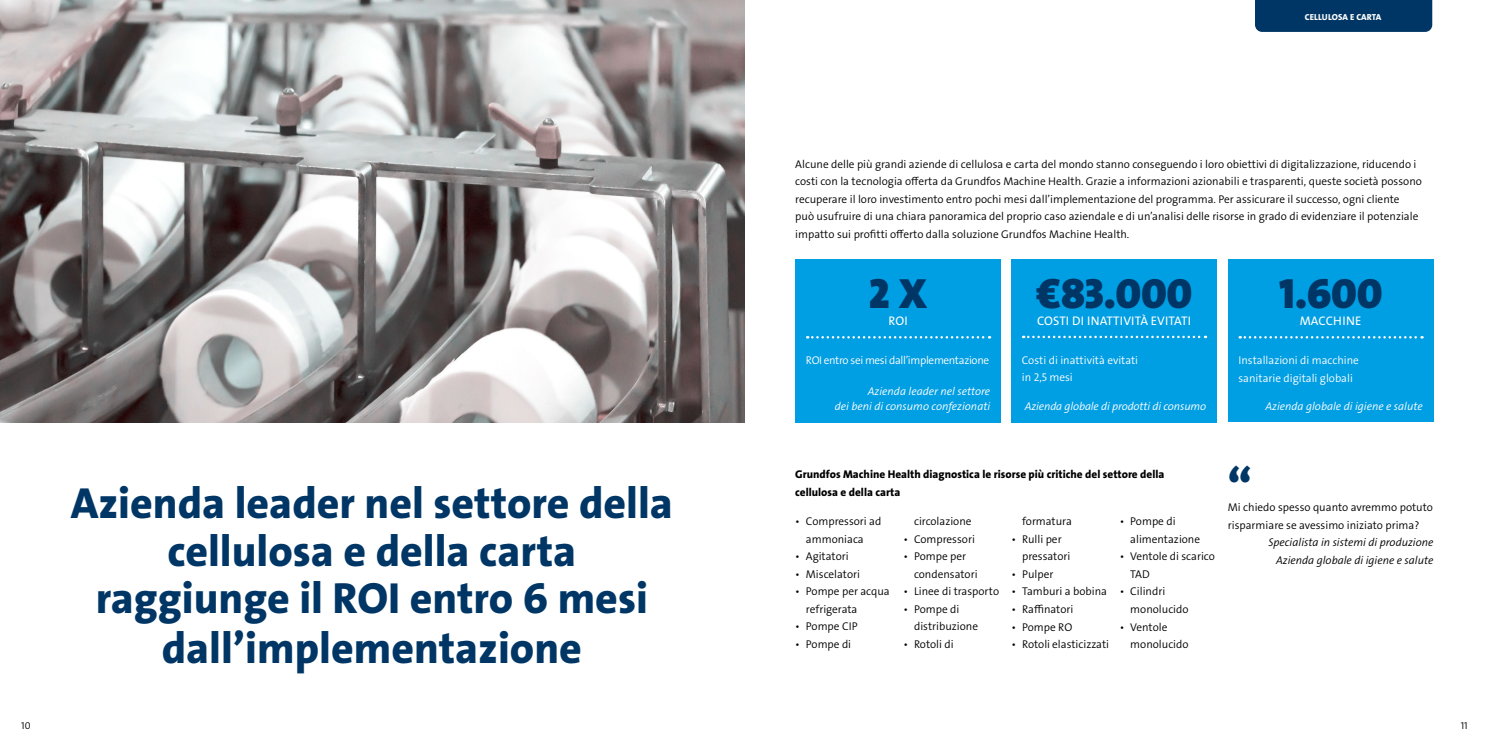
<style>
.page{position:relative;width:1489px;height:745px;background:#fff}
.page>*{position:absolute;margin:0;border:0;box-sizing:border-box;transform-origin:0 0}
.t1{font:43.75px/48.4px "Grundfos The Sans V2 OT 8 XB";color:#003665;text-align:center}
.t2{font:42.5px "Grundfos The Sans V2 OT 9 BL";letter-spacing:.005em;color:#003665}
.t3{font:12.5px "Grundfos The Sans V2 OT 5 R";letter-spacing:.015em;color:#fff}
.t4{font:11.25px/17.5px "Grundfos The Sans V2 OT 4 SL";color:#000}
.t5{font:11.25px/15px "Grundfos The Sans V2 OT 4 SL Italic";color:#fff;text-align:right}
.t6{font:11.25px/17.5px "Grundfos The Sans V2 OT 8 XB";color:#000}
.t7{font:11.25px/17.5px "Grundfos The Sans V2 OT 4 SL";color:#fff}
.t8{font:11.25px/17.5px "Grundfos The Sans V2 OT 4 SL Italic";color:#000;text-align:right}
.t9{font:11.25px "Grundfos The Sans V2 OT 4 SL";letter-spacing:-.03em;color:#fff}
.t10{font:10px "Grundfos The Sans V2 OT 4 SL";color:#000}
.t11{font:8.75px "Grundfos The Sans V2 OT 8 XB";letter-spacing:.01em;color:#fff}
</style>
<div class="page">
<img style="left:0;top:0;width:744px;height:422px">
<div style="left:1227px;top:259px;width:206px;height:162px;background:#009ee3"></div>
<svg style="left:1239px;top:336px;width:183px;height:2px"></svg>
<div style="left:1011px;top:259px;width:205px;height:163px;background:#009ee3"></div>
<svg style="left:1023px;top:335px;width:182px;height:3px"></svg>
<div style="left:795px;top:259px;width:205px;height:163px;background:#009ee3"></div>
<svg style="left:807px;top:336px;width:183px;height:2px"></svg>
<div style="left:1255px;top:0;width:176px;height:32px;background:#003665"></div>
<p class="t11" style="left:1304px;top:12px;width:78px">CELLULOSA E CARTA</p>
<h1 class="t1" style="left:71px;top:479px;width:603px">Azienda leader nel settore della cellulosa e della carta raggiunge il ROI entro 6 mesi dall’implementazione</h1>
<p class="t4" style="left:795px;top:155px;width:628px">Alcune delle più grandi aziende di cellulosa e carta del mondo stanno conseguendo i loro obiettivi di digitalizzazione, riducendo i costi con la tecnologia offerta da Grundfos Machine Health. Grazie a informazioni azionabili e trasparenti, queste società possono recuperare il loro investimento entro pochi mesi dall’implementazione del programma. Per assicurare il successo, ogni cliente<br>può usufruire di una chiara panoramica del proprio caso aziendale e di un’analisi delle risorse in grado di evidenziare il potenziale impatto sui profitti offerto dalla soluzione Grundfos Machine Health.</p>
<h2 class="t2" style="left:1278px;top:266px;width:105px">1.600</h2>
<p class="t3" style="left:1299px;top:313px;width:63px">MACCHINE</p>
<p class="t7" style="left:1238px;top:351px;width:122px">Installazioni di macchine sanitarie digitali globali</p>
<p class="t5" style="left:1265px;top:398px;width:159px">Azienda globale di igiene e salute</p>
<h2 class="t2" style="left:1035px;top:266px;width:157px">€83.000</h2>
<p class="t3" style="left:1037px;top:312px;width:155px">COSTI DI INATTIVITÀ EVITATI</p>
<p class="t7" style="left:1021px;top:351px;width:118px">Costi di inattività evitati in 2,5 mesi</p>
<p class="t5" style="left:1024px;top:398px;width:183px">Azienda globale di prodotti di consumo</p>
<h2 class="t2" style="left:868px;top:266px;width:60px">2 X</h2>
<p class="t3" style="left:888px;top:313px;width:21px">ROI</p>
<p class="t9" style="left:806px;top:353px;width:185px">ROI entro sei mesi dall’implementazione</p>
<p class="t5" style="left:834px;top:383px;width:157px">Azienda leader nel settore<br>dei beni di consumo confezionati</p>
<p class="t6" style="left:795px;top:465px;width:370px">Grundfos Machine Health diagnostica le risorse più critiche del settore della cellulosa e della carta</p>
<p class="t4" style="left:806px;top:512px;width:77px;text-indent:-11px">• Compressori ad ammoniaca</p>
<p class="t4" style="left:795px;top:547px;width:55px">• Agitatori</p>
<p class="t4" style="left:795px;top:565px;width:66px">• Miscelatori</p>
<p class="t4" style="left:806px;top:582px;width:85px;text-indent:-11px">• Pompe per acqua refrigerata</p>
<p class="t4" style="left:795px;top:617px;width:64px">• Pompe CIP</p>
<p class="t4" style="left:795px;top:635px;width:57px">• Pompe di</p>
<p class="t4" style="left:1022px;top:512px;width:51px">formatura</p>
<p class="t4" style="left:1022px;top:530px;width:50px;text-indent:-11px">• Rulli per pressatori</p>
<p class="t4" style="left:1011px;top:565px;width:43px">• Pulper</p>
<p class="t4" style="left:1011px;top:582px;width:97px">• Tamburi a bobina</p>
<p class="t4" style="left:1011px;top:600px;width:63px">• Raffinatori</p>
<p class="t4" style="left:1011px;top:617px;width:62px">• Pompe RO</p>
<p class="t4" style="left:1011px;top:635px;width:99px">• Rotoli elasticizzati</p>
<p class="t4" style="left:914px;top:512px;width:59px">circolazione</p>
<p class="t4" style="left:903px;top:530px;width:73px">• Compressori</p>
<p class="t4" style="left:914px;top:547px;width:65px;text-indent:-11px">• Pompe per condensatori</p>
<p class="t4" style="left:903px;top:582px;width:97px">• Linee di trasporto</p>
<p class="t4" style="left:914px;top:600px;width:65px;text-indent:-11px">• Pompe di distribuzione</p>
<p class="t4" style="left:903px;top:635px;width:52px">• Rotoli di</p>
<p class="t4" style="left:1130px;top:512px;width:71px;text-indent:-11px">• Pompe di alimentazione</p>
<p class="t4" style="left:1130px;top:547px;width:86px;text-indent:-11px">• Ventole di scarico<br>TAD</p>
<p class="t4" style="left:1130px;top:582px;width:60px;text-indent:-11px">• Cilindri monolucido</p>
<p class="t4" style="left:1130px;top:617px;width:60px;text-indent:-11px">• Ventole monolucido</p>
<h2 class="t2" style="left:1227px;top:455px;width:25px">“</h2>
<p class="t4" style="left:1227px;top:498px;width:207px">Mi chiedo spesso quanto avremmo potuto risparmiare se avessimo iniziato prima?</p>
<p class="t8" style="left:1268px;top:533px;width:166px">Specialista in sistemi di produzione<br>Azienda globale di igiene e salute</p>
<p class="t10" style="left:21px;top:718px;width:11px">10</p>
<p class="t10" style="left:1460px;top:718px;width:8px">11</p>
</div>
